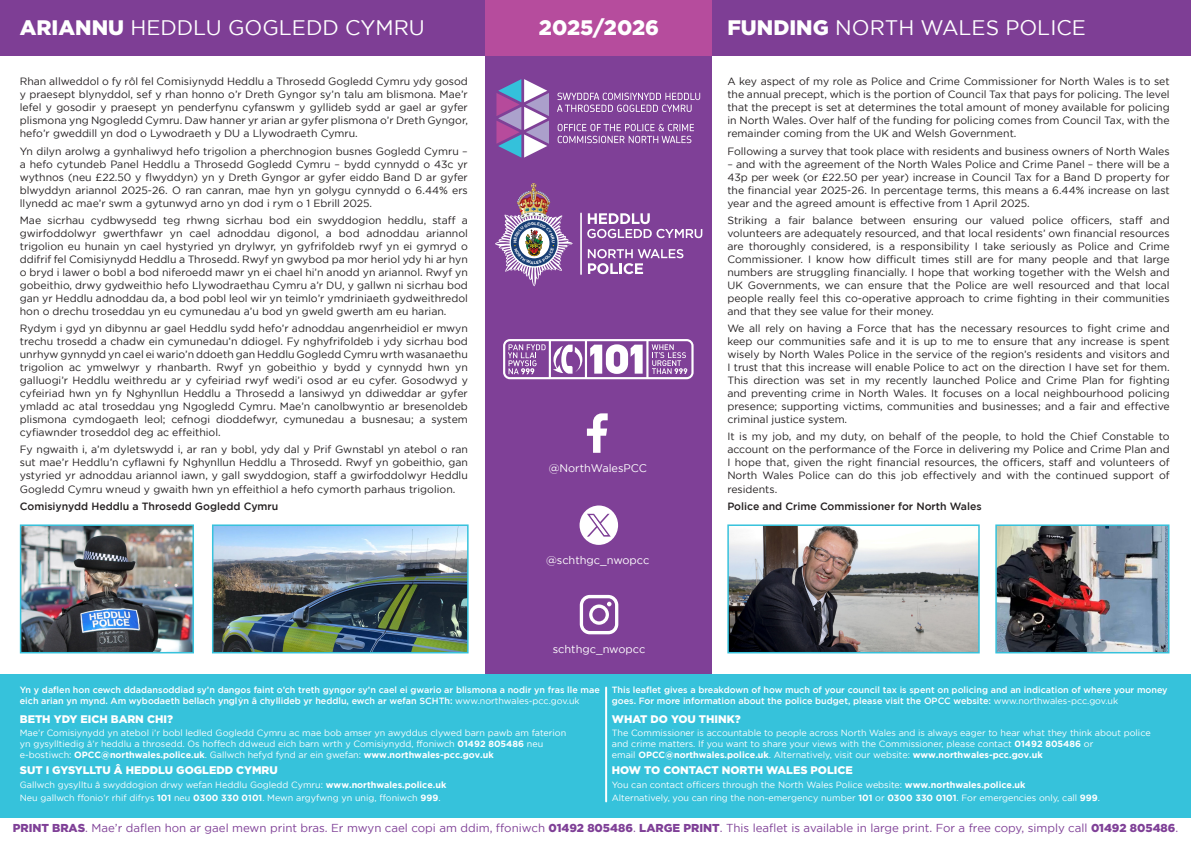
<style>
.page{position:relative;width:1191px;height:842px;background:#fff}
.page>*{position:absolute;margin:0;border:0;box-sizing:border-box;transform-origin:0 0}
.t1{font:21px "Gotham";color:#fff}
.t2{font:900 21px "Gotham";color:#fff}
.t3{font:11.5px "Gotham";color:#7f4097}
.t4{font:900 11px "Gotham";color:#fff}
._9_Content_black_C_Titillium_Web{font:11px "Gotham";color:#fff}
.t5{font:10.5px/13px "Gotham";color:#231f20;text-align:justify}
.t6{font:500 10.5px "Gotham";color:#231f20}
.t7{font:9px/10.8px "Gotham";color:#fff}
.t8{font:500 9px/10.8px "Gotham";color:#fff}
.s1{font-weight:900}
.s2{font-weight:400}
.s3{font-weight:700}
</style>
<div class="page">
<div style="left:485px;top:55px;width:226px;height:620px;background:#7f4097"></div>
<div style="left:0;top:0;width:1191px;height:56px;background:#7e3e95"></div>
<div style="left:485px;top:0;width:226px;height:56px;background:#b64c9d"></div>
<hr style="left:580px;top:213px;width:2px;height:61px;background:#fff">
<svg style="left:587px;top:213px;width:115px;height:25px"></svg>
<svg style="left:588px;top:249px;width:95px;height:25px"></svg>
<svg style="left:503px;top:339px;width:190px;height:40px"></svg>
<div style="left:0;top:675px;width:1191px;height:143px;background:#36c2db"></div>
<hr style="left:605px;top:687px;width:2px;height:114px;background:#fff">
<svg style="left:579px;top:505px;width:39px;height:40px"></svg>
<svg style="left:580px;top:595px;width:38px;height:39px"></svg>
<svg style="left:587px;top:413px;width:20px;height:40px"></svg>
<img style="left:23px;top:527px;width:168px;height:123px">
<div style="left:20px;top:524px;width:174px;height:129px;border:2px solid #37c2dc"></div>
<img style="left:998px;top:527px;width:168px;height:123px">
<div style="left:995px;top:524px;width:174px;height:129px;border:2px solid #37c2dc"></div>
<img style="left:730px;top:527px;width:246px;height:123px">
<div style="left:727px;top:524px;width:252px;height:129px;border:2px solid #37c2dc"></div>
<img style="left:215px;top:527px;width:250px;height:123px">
<div style="left:212px;top:524px;width:256px;height:129px;border:2px solid #37c2dc"></div>
<svg style="left:496px;top:79px;width:53px;height:79px"></svg>
<svg style="left:557px;top:124px;width:137px;height:19px"></svg>
<svg style="left:557px;top:93px;width:143px;height:19px"></svg>
<svg style="left:495px;top:183px;width:78px;height:103px"></svg>
<p class="t1" style="left:20px;top:16px;width:406px"><span class="s1">ARIANNU</span> HEDDLU GOGLEDD CYMRU</p>
<p class="t2" style="left:539px;top:16px;width:122px">2025/2026</p>
<p class="t5" style="left:20px;top:75px;width:449px">Rhan allweddol o fy rôl fel Comisiynydd Heddlu a Throsedd Gogledd Cymru ydy gosod y praesept blynyddol, sef y rhan honno o’r Dreth Gyngor sy’n talu am blismona. Mae’r lefel y gosodir y praesept yn penderfynu cyfanswm y gyllideb sydd ar gael ar gyfer plismona yng Ngogledd Cymru. Daw hanner yr arian ar gyfer plismona o’r Dreth Gyngor, hefo’r gweddill yn dod o Lywodraeth y DU a Llywodraeth Cymru.</p>
<p class="t5" style="left:20px;top:144px;width:449px">Yn dilyn arolwg a gynhaliwyd hefo trigolion a pherchnogion busnes Gogledd Cymru – a hefo cytundeb Panel Heddlu a Throsedd Gogledd Cymru – bydd cynnydd o 43c yr wythnos (neu £22.50 y flwyddyn) yn y Dreth Gyngor ar gyfer eiddo Band D ar gyfer blwyddyn ariannol 2025-26. O ran canran, mae hyn yn golygu cynnydd o 6.44% ers llynedd ac mae’r swm a gytunwyd arno yn dod i rym o 1 Ebrill 2025.</p>
<p class="t5" style="left:20px;top:214px;width:449px">Mae sicrhau cydbwysedd teg rhwng sicrhau bod ein swyddogion heddlu, staff a gwirfoddolwyr gwerthfawr yn cael adnoddau digonol, a bod adnoddau ariannol trigolion eu hunain yn cael hystyried yn drylwyr, yn gyfrifoldeb rwyf yn ei gymryd o ddifrif fel Comisiynydd Heddlu a Throsedd. Rwyf yn gwybod pa mor heriol ydy hi ar hyn o bryd i lawer o bobl a bod niferoedd mawr yn ei chael hi’n anodd yn ariannol. Rwyf yn gobeithio, drwy gydweithio hefo Llywodraethau Cymru a’r DU, y gallwn ni sicrhau bod gan yr Heddlu adnoddau da, a bod pobl leol wir yn teimlo’r ymdriniaeth gydweithredol hon o drechu troseddau yn eu cymunedau a’u bod yn gweld gwerth am eu harian.</p>
<p class="t5" style="left:20px;top:322px;width:449px">Rydym i gyd yn dibynnu ar gael Heddlu sydd hefo’r adnoddau angenrheidiol er mwyn trechu trosedd a chadw ein cymunedau’n ddiogel. Fy nghyfrifoldeb i ydy sicrhau bod unrhyw gynnydd yn cael ei wario’n ddoeth gan Heddlu Gogledd Cymru wrth wasanaethu trigolion ac ymwelwyr y rhanbarth. Rwyf yn gobeithio y bydd y cynnydd hwn yn galluogi’r Heddlu weithredu ar y cyfeiriad rwyf wedi’i osod ar eu cyfer. Gosodwyd y cyfeiriad hwn yn fy Nghynllun Heddlu a Throsedd a lansiwyd yn ddiweddar ar gyfer ymladd ac atal troseddau yng Ngogledd Cymru. Mae’n canolbwyntio ar bresenoldeb plismona cymdogaeth leol; cefnogi dioddefwyr, cymunedau a busnesau; a system cyfiawnder troseddol deg ac effeithiol.</p>
<p class="t5" style="left:20px;top:443px;width:449px">Fy ngwaith i, a’m dyletswydd i, ar ran y bobl, ydy dal y Prif Gwnstabl yn atebol o ran sut mae’r Heddlu’n cyflawni fy Nghynllun Heddlu a Throsedd. Rwyf yn gobeithio, gan ystyried yr adnoddau ariannol iawn, y gall swyddogion, staff a gwirfoddolwyr Heddlu Gogledd Cymru wneud y gwaith hwn yn effeithiol a hefo cymorth parhaus trigolion.</p>
<p class="t6" style="left:20px;top:500px;width:260px">Comisiynydd Heddlu a Throsedd Gogledd Cymru</p>
<p class="_9_Content_black_C_Titillium_Web" style="left:549px;top:462px;width:100px">@NorthWalesPCC</p>
<p class="_9_Content_black_C_Titillium_Web" style="left:546px;top:554px;width:105px">@schthgc_nwopcc</p>
<p class="_9_Content_black_C_Titillium_Web" style="left:553px;top:643px;width:94px">schthgc_nwopcc</p>
<p class="t1" style="left:727px;top:16px;width:360px"><span class="s1">FUNDING</span> NORTH WALES POLICE</p>
<p class="t5" style="left:727px;top:75px;width:444px">A key aspect of my role as Police and Crime Commissioner for North Wales is to set the annual precept, which is the portion of Council Tax that pays for policing. The level that the precept is set at determines the total amount of money available for policing in North Wales. Over half of the funding for policing comes from Council Tax, with the remainder coming from the UK and Welsh Government.</p>
<p class="t5" style="left:727px;top:144px;width:444px">Following a survey that took place with residents and business owners of North Wales</p>
<p class="t5" style="left:727px;top:157px;width:444px">– and with the agreement of the North Wales Police and Crime Panel – there will be a 43p per week (or £22.50 per year) increase in Council Tax for a Band D property for the financial year 2025-26. In percentage terms, this means a 6.44% increase on last year and the agreed amount is effective from 1 April 2025.</p>
<p class="t5" style="left:727px;top:214px;width:444px">Striking a fair balance between ensuring our valued police officers, staff and volunteers are adequately resourced, and that local residents’ own financial resources are thoroughly considered, is a responsibility I take seriously as Police and Crime Commissioner. I know how difficult times still are for many people and that large numbers are struggling financially. I hope that working together with the Welsh and UK Governments, we can ensure that the Police are well resourced and that local people really feel this co-operative approach to crime fighting in their communities and that they see value for their money.</p>
<p class="t5" style="left:727px;top:322px;width:444px">We all rely on having a Force that has the necessary resources to fight crime and keep our communities safe and it is up to me to ensure that any increase is spent wisely by North Wales Police in the service of the region’s residents and visitors and I trust that this increase will enable Police to act on the direction I have set for them.<br>This direction was set in my recently launched Police and Crime Plan for fighting and preventing crime in North Wales. It focuses on a local neighbourhood policing presence; supporting victims, communities and businesses; and a fair and effective criminal justice system.</p>
<p class="t5" style="left:727px;top:430px;width:444px">It is my job, and my duty, on behalf of the people, to hold the Chief Constable to account on the performance of the Force in delivering my Police and Crime Plan and I hope that, given the right financial resources, the officers, staff and volunteers of North Wales Police can do this job effectively and with the continued support of residents.</p>
<p class="t6" style="left:727px;top:500px;width:256px">Police and Crime Commissioner for North Wales</p>
<p class="t8" style="left:612px;top:684px;width:557px">This leaflet gives a breakdown of how much of your council tax is spent on policing and an indication of where your money goes. For more information about the police budget, please visit the OPCC website: <span class="s2">www.northwales-pcc.gov.uk</span></p>
<p class="t4" style="left:612px;top:712px;width:130px">WHAT DO YOU THINK?</p>
<p class="t7" style="left:612px;top:728px;width:540px">The Commissioner is accountable to people across North Wales and is always eager to hear what they think about police and crime matters. If you want to share your views with the Commissioner, please contact <span class="s3">01492 805486</span> or<br>email <span class="s3">OPCC@northwales.police.uk</span>. Alternatively, visit our website: <span class="s3">www.northwales-pcc.gov.uk</span></p>
<p class="t4" style="left:612px;top:764px;width:242px">HOW TO CONTACT NORTH WALES POLICE</p>
<p class="t7" style="left:612px;top:779px;width:415px">You can contact officers through the North Wales Police website: <span class="s3">www.northwales.police.uk</span></p>
<p class="t7" style="left:612px;top:793px;width:490px">Alternatively, you can ring the non-emergency number <span class="s3">101</span> or <span class="s3">0300 330 0101</span>. For emergencies only, call <span class="s3">999</span>.</p>
<p class="t3" style="left:13px;top:822px;width:1167px"><span class="s1">PRINT BRAS</span>. Mae’r daflen hon ar gael mewn print bras. Er mwyn cael copi am ddim, ffoniwch <span class="s1">01492 805486</span>. <span class="s1">LARGE PRINT</span>. This leaflet is available in large print. For a free copy, simply call <span class="s1">01492 805486</span>.</p>
<p class="t8" style="left:20px;top:684px;width:581px">Yn y daflen hon cewch ddadansoddiad sy’n dangos faint o’ch treth gyngor sy’n cael ei gwario ar blismona a nodir yn fras lle mae eich arian yn mynd. Am wybodaeth bellach yngl <sup>^</sup>yn â chyllideb yr heddlu, ewch ar wefan SCHTh: <span class="s2">www.northwales-pcc.gov.uk</span></p>
<p class="t4" style="left:20px;top:712px;width:155px">BETH YDY EICH BARN CHI?</p>
<p class="t7" style="left:20px;top:728px;width:548px">Mae’r Comisiynydd yn atebol i’r bobl ledled Gogledd Cymru ac mae bob amser yn awyddus clywed barn pawb am faterion</p>
<p class="t7" style="left:20px;top:738px;width:525px">yn gysylltiedig â’r heddlu a throsedd. Os hoffech ddweud eich barn wrth y Comisiynydd, ffoniwch <span class="s3">01492 805486</span> neu e-bostiwch: <span class="s3">OPCC@northwales.police.uk</span>. Gallwch hefyd fynd ar ein gwefan: <span class="s3">www.northwales-pcc.gov.uk</span></p>
<p class="t4" style="left:20px;top:764px;width:259px">SUT I GYSYLLTU Â HEDDLU GOGLEDD CYMRU</p>
<p class="t7" style="left:20px;top:779px;width:428px">Gallwch gysylltu â swyddogion drwy wefan Heddlu Gogledd Cymru: <span class="s3">www.northwales.police.uk</span></p>
<p class="t7" style="left:20px;top:793px;width:422px">Neu gallwch ffonio’r rhif difrys <span class="s3">101</span> neu <span class="s3">0300 330 0101</span>. Mewn argyfwng yn unig, ffoniwch <span class="s3">999</span>.</p>
</div>
